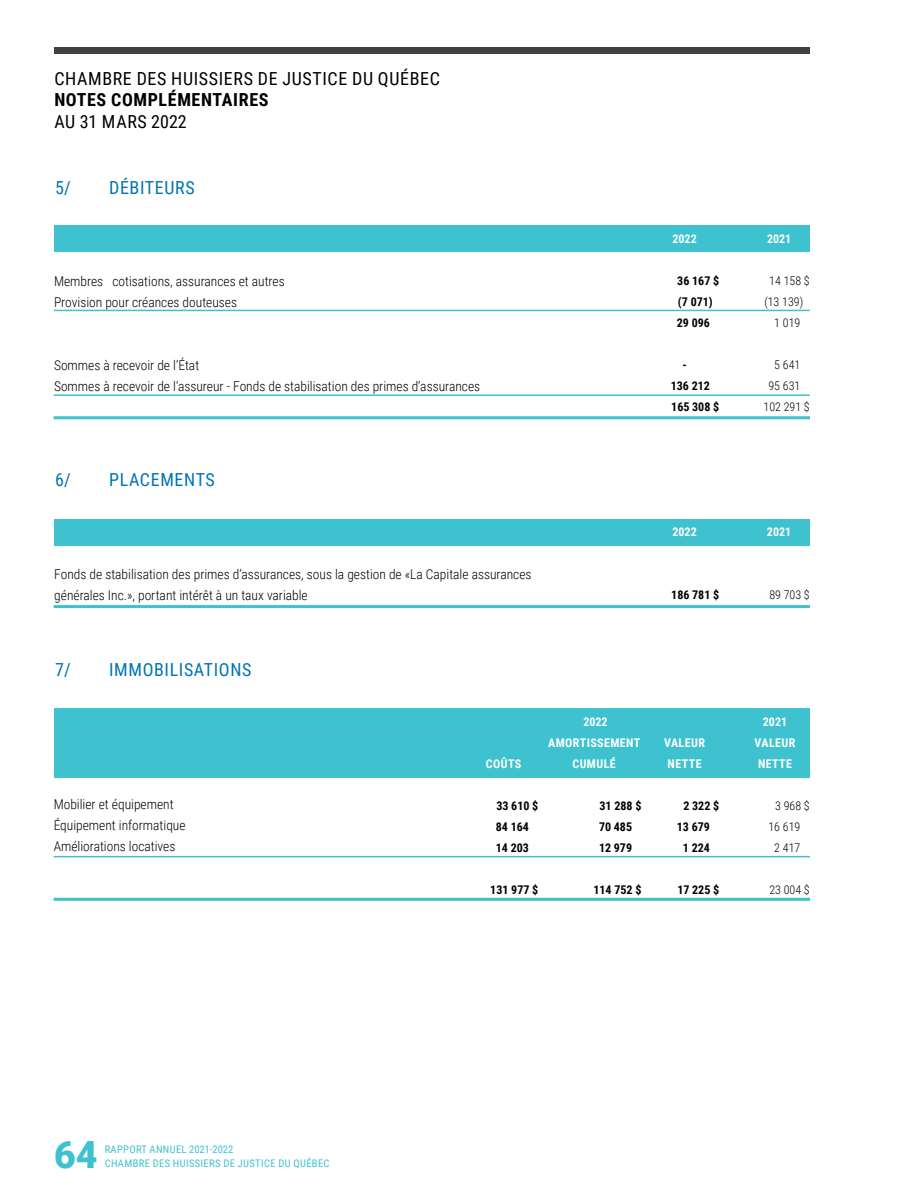
<style>
.page{position:relative;width:918px;height:1188px;background:#fff}
.page>*{position:absolute;margin:0;border:0;box-sizing:border-box;transform-origin:0 0}
.t1{font:900 37.5px "Roboto";color:#3ec2cf}
.t2{font:18px "Roboto Condensed";letter-spacing:.035em;color:#0074b4}
.t3{font:18px "Roboto Condensed";letter-spacing:.035em;color:#000}
.t4{font:700 18px "Roboto Condensed";letter-spacing:.035em;color:#000}
.t5{font:18px "Roboto Condensed";letter-spacing:.015em;color:#000}
.t6{font:300 13.5px/21px "Roboto Condensed";color:#000}
.t7{font:700 12px/21px "Roboto Condensed";color:#000}
.t8{font:700 12px/21px "Roboto Condensed";letter-spacing:.035em;color:#fff;text-align:center}
.t9{font:300 12px/21px "Roboto Condensed";color:#000;text-align:center}
.t10{font:10.5px/13.5px "Roboto Condensed";letter-spacing:.035em;color:#3ec2cf}
</style>
<div class="page">
<hr style="left:54px;top:310px;width:756px;height:1px;background:#3ec2cf">
<hr style="left:54px;top:394px;width:756px;height:2px;background:#3ec2cf">
<hr style="left:54px;top:856px;width:756px;height:1px;background:#3ec2cf">
<hr style="left:54px;top:416px;width:756px;height:3px;background:#3ec2cf">
<hr style="left:54px;top:605px;width:756px;height:3px;background:#3ec2cf">
<hr style="left:54px;top:898px;width:756px;height:3px;background:#3ec2cf">
<div style="left:54px;top:225px;width:756px;height:27px;background:#3ec2cf"></div>
<div style="left:54px;top:519px;width:756px;height:27px;background:#3ec2cf"></div>
<div style="left:54px;top:708px;width:756px;height:70px;background:#3ec2cf"></div>
<div style="left:54px;top:48px;width:756px;height:6px;background:#414042"></div>
<h2 class="t3" style="left:54px;top:66px;width:387px">CHAMBRE DES HUISSIERS DE JUSTICE DU QUÉBEC</h2>
<h2 class="t4" style="left:54px;top:87px;width:216px">NOTES COMPLÉMENTAIRES</h2>
<h2 class="t5" style="left:54px;top:109px;width:134px">AU 31 MARS 2022</h2>
<h2 class="t2" style="left:55px;top:175px;width:17px">5/</h2>
<h2 class="t2" style="left:109px;top:175px;width:87px">DÉBITEURS</h2>
<p class="t6" style="left:54px;top:270px;width:232px">Membres cotisations, assurances et autres<br>Provision pour créances douteuses</p>
<p class="t6" style="left:54px;top:354px;width:428px">Sommes à recevoir de l’État<br>Sommes à recevoir de l’assureur - Fonds de stabilisation des primes d’assurances</p>
<p class="t8" style="left:672px;top:228px;width:26px">2022</p>
<p class="t7" style="left:677px;top:270px;width:44px">36 167 $ (7 071)<br>29 096</p>
<p class="t7" style="left:671px;top:354px;width:50px;text-indent:12px">-<br>136 212<br>165 308 $</p>
<h2 class="t2" style="left:55px;top:467px;width:17px">6/</h2>
<h2 class="t2" style="left:109px;top:467px;width:107px">PLACEMENTS</h2>
<p class="t6" style="left:54px;top:563px;width:479px">Fonds de stabilisation des primes d’assurances, sous la gestion de «La Capitale assurances générales Inc.», portant intérêt à un taux variable</p>
<p class="t8" style="left:672px;top:521px;width:26px">2022</p>
<p class="t7" style="left:671px;top:584px;width:50px">186 781 $</p>
<h2 class="t2" style="left:55px;top:657px;width:17px">7/</h2>
<h2 class="t2" style="left:109px;top:657px;width:144px">IMMOBILISATIONS</h2>
<p class="t6" style="left:54px;top:793px;width:133px">Mobilier et équipement<br>Équipement informatique<br>Améliorations locatives</p>
<p class="t8" style="left:486px;top:753px;width:37px">COÛTS</p>
<p class="t7" style="left:496px;top:795px;width:44px">33 610 $<br>84 164<br>14 203</p>
<p class="t7" style="left:490px;top:879px;width:50px">131 977 $</p>
<p class="t8" style="left:548px;top:711px;width:94px">2022<br>AMORTISSEMENT<br>CUMULÉ</p>
<p class="t7" style="left:599px;top:795px;width:44px">31 288 $<br>70 485<br>12 979</p>
<p class="t7" style="left:594px;top:879px;width:50px">114 752 $</p>
<p class="t8" style="left:664px;top:732px;width:42px;text-align:left">VALEUR<br>NETTE</p>
<p class="t7" style="left:683px;top:795px;width:37px">2 322 $</p>
<p class="t7" style="left:677px;top:816px;width:35px">13 679</p>
<p class="t7" style="left:683px;top:837px;width:29px">1 224</p>
<p class="t7" style="left:677px;top:879px;width:43px">17 225 $</p>
<p class="t8" style="left:767px;top:228px;width:26px">2021</p>
<p class="t9" style="left:764px;top:270px;width:47px">14 158 $ (13 139)<br>1 019</p>
<p class="t9" style="left:764px;top:354px;width:48px">5 641<br>95 631<br>102 291 $</p>
<p class="t8" style="left:767px;top:521px;width:26px">2021</p>
<p class="t9" style="left:769px;top:584px;width:42px">89 703 $</p>
<p class="t8" style="left:755px;top:711px;width:42px">2021<br>VALEUR<br>NETTE</p>
<p class="t9" style="left:775px;top:795px;width:36px">3 968 $</p>
<p class="t9" style="left:768px;top:816px;width:33px">16 619</p>
<p class="t9" style="left:774px;top:837px;width:28px">2 417</p>
<p class="t9" style="left:769px;top:879px;width:42px">23 004 $</p>
<h1 class="t1" style="left:54px;top:1128px;width:45px">64</h1>
<p class="t10" style="left:105px;top:1142px;width:226px">RAPPORT ANNUEL 2021-2022<br>CHAMBRE DES HUISSIERS DE JUSTICE DU QUÉBEC</p>
</div>
